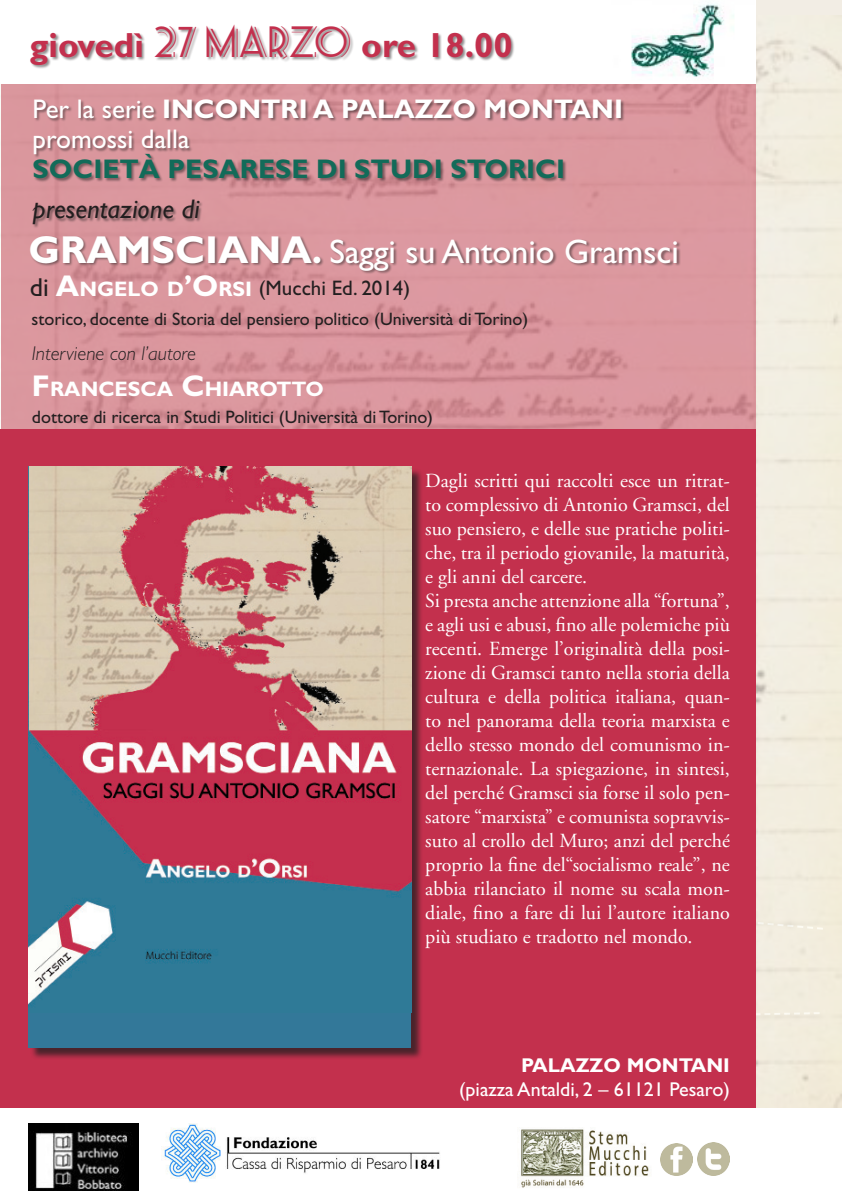
<style>
.page{position:relative;width:842px;height:1191px;background:#fff}
.page>*{position:absolute;margin:0;border:0;box-sizing:border-box;transform-origin:0 0}
.t1{font:700 35px "Gill Sans";color:#c3304d}
.t2{font:34px "Gill Sans";color:#fff}
.t3{font:700 27px "Gill Sans";color:#fff}
.t4{font:700 27px "Gill Sans";color:#126b59}
.t5{font:italic 27px "Gill Sans";color:#231f20}
.t6{font:27px "Gill Sans";color:#fff}
.t7{font:700 21px "Gill Sans";color:#fff}
.t8{font:21px "Gill Sans";color:#231f20}
.t9{font:20px/24px "Adobe Garamond";color:#fff;text-align:justify}
.t10{font:20px "Gill Sans";color:#fff}
.t11{font:italic 300 20px "Gill Sans";color:#231f20}
.t12{font:700 20px "Gill Sans";color:#fff}
.t13{font:18px "Gill Sans";color:#231f20}
.s1{font-family:"Seaside Resort NF";font-weight:400}
.s2{font-weight:400}
.s3{font-weight:700;font-size:39px}
.s4{font-weight:400;font-size:26px;color:#231f20}
.s5{font-size:30px}
.s6{font-style:inherit}
</style>
<div class="page">
<div style="left:0;top:15px;width:842px;height:1093px;background:#f2eddf"></div>
<div style="left:0;top:429px;width:755px;height:679px;background:#c3304d"></div>
<img style="left:660px;top:1143px;width:32px;height:32px">
<img style="left:697px;top:1142px;width:33px;height:33px">
<img style="left:521px;top:1129px;width:129px;height:59px">
<div style="left:0;top:0;width:755px;height:84px;background:#fff"></div>
<div style="left:31px;top:25px;width:484px;height:44px;background:#231f20;opacity:.5"></div>
<svg style="left:1px;top:84px;width:754px;height:345px;background:#d8949b"></svg>
<div style="left:33px;top:99px;width:592px;height:129px;background:#231f20;opacity:.5"></div>
<div style="left:30px;top:235px;width:651px;height:40px;background:#231f20;opacity:.5"></div>
<img style="left:631px;top:4px;width:103px;height:73px">
<img style="left:28px;top:1123px;width:110px;height:68px">
<img style="left:161px;top:1123px;width:279px;height:59px">
<div style="left:30px;top:468px;width:394px;height:592px;background:#231f20;opacity:.75"></div>
<div style="left:28px;top:467px;width:383px;height:580px;background:#337899"></div>
<img style="left:28px;top:467px;width:383px;height:540px">
<p class="t1" style="left:30px;top:24px;width:485px">giovedì <span class="s1">27 MARZO</span> ore 18.00</p>
<p class="t3" style="left:33px;top:93px;width:592px"><span class="s2">Per la serie</span> INCONTRI A PALAZZO MONTANI</p>
<p class="t6" style="left:33px;top:123px;width:159px">promossi dalla</p>
<p class="t4" style="left:33px;top:153px;width:534px">SOCIETÀ PESARESE DI STUDI STORICI</p>
<p class="t5" style="left:33px;top:193px;width:168px">presentazione di</p>
<p class="t2" style="left:28px;top:232px;width:652px"><span class="s3">GRAMSCIANA.</span> Saggi su Antonio Gramsci</p>
<p class="t7" style="left:30px;top:277px;width:224px"><span class="s4">di</span> <span class="s5">A</span>NGELO D<span class="s5">’O</span>RSI</p>
<p class="t8" style="left:259px;top:275px;width:153px">(Mucchi Ed. 2014)</p>
<p class="t13" style="left:31px;top:309px;width:498px">storico, docente di Storia del pensiero politico <span class="s6">(</span>Università di Torino)</p>
<p class="t11" style="left:32px;top:341px;width:166px">Interviene con l’autore</p>
<p class="t7" style="left:32px;top:376px;width:293px"><span class="s5">F</span>RANCESCA <span class="s5">C</span>HIAROTTO</p>
<p class="t13" style="left:32px;top:406px;width:403px">dottore di ricerca in Studi Politici <span class="s6">(</span>Università di Torino)</p>
<p class="t9" style="left:425px;top:469px;width:306px">Dagli scritti qui raccolti esce un ritrat&shy;to complessivo di Antonio Gramsci, del suo pensiero, e delle sue pratiche politi&shy;che, tra il periodo giovanile, la maturità, e gli anni del carcere.</p>
<p class="t9" style="left:425px;top:589px;width:306px">Si presta anche attenzione alla “fortuna”, e agli usi e abusi, fino alle polemiche più recenti. Emerge l’originalità della posi&shy;zione di Gramsci tanto nella storia della cultura e della politica italiana, quan&shy;to nel panorama della teoria marxista e dello stesso mondo del comunismo in&shy;ternazionale. La spiegazione, in sintesi, del perché Gramsci sia forse il solo pen&shy;satore “marxista” e comunista sopravvis&shy;suto al crollo del Muro; anzi del perché proprio la fine del“socialismo reale”, ne abbia rilanciato il nome su scala mon&shy;diale, fino a fare di lui l’autore italiano più studiato e tradotto nel mondo.</p>
<p class="t12" style="left:521px;top:1053px;width:210px">PALAZZO MONTANI</p>
<p class="t10" style="left:459px;top:1077px;width:272px">(piazza Antaldi, 2 – 61121 Pesaro)</p>
</div>
